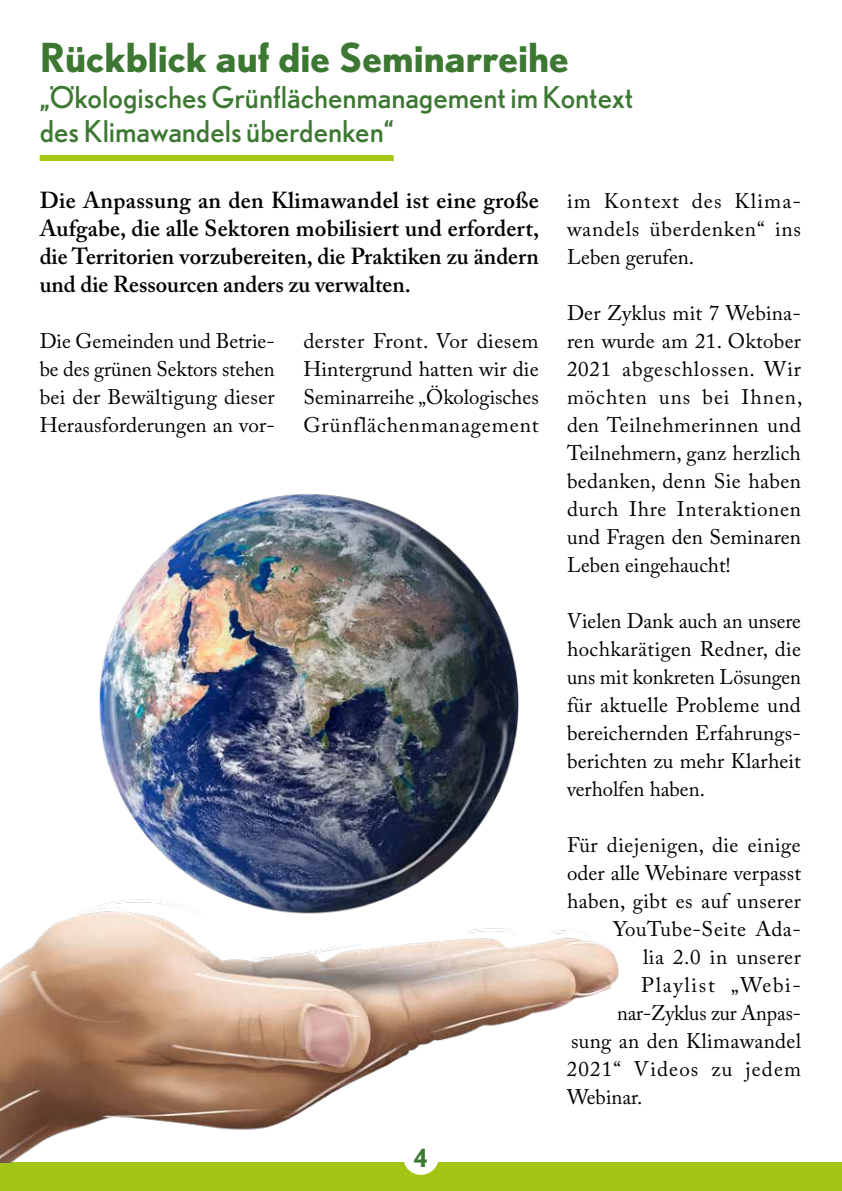
<style>
.page{position:relative;width:842px;height:1191px;background:#fff}
.page>*{position:absolute;margin:0;border:0;box-sizing:border-box;transform-origin:0 0}
.t1{font:700 40px "Nobel";color:#3c7832}
.t2{font:30px/33.6px "Nobel";color:#3c7832}
.t3{font:700 25px "Nobel";color:#3c7832;scale:.95 1}
.t4{font:600 23px/28px "Adobe Caslon Pro";color:#000;text-align:justify}
.t5{font:21px/28px "Adobe Caslon Pro";letter-spacing:.01em;color:#000;text-align:justify}
.t6{font:21px "Adobe Caslon Pro";letter-spacing:.01em;color:#000;scale:.96 1}
.t7{font:21px "Adobe Caslon Pro";letter-spacing:.055em;color:#000}
.t8{font:21px "Adobe Caslon Pro";letter-spacing:.03em;color:#000}
.t9{font:21px "Adobe Caslon Pro";letter-spacing:.08em;color:#000}
</style>
<div class="page">
<div style="left:0;top:1162px;width:842px;height:29px;background:#a2c613"></div>
<img style="left:0;top:494px;width:619px;height:668px">
<div style="left:403px;top:1139px;width:36px;height:35px;background:#fff;border-radius:50%"></div>
<div style="left:40px;top:155px;width:354px;height:6px;background:#a2c613"></div>
<h1 class="t1" style="left:40px;top:33px;width:531px">Rückblick auf die Seminarreihe</h1>
<h2 class="t2" style="left:40px;top:80px;width:595px">„Ökologisches Grünflächenmanagement im Kontext des Klimawandels überdenken“</h2>
<p class="t4" style="left:40px;top:186px;width:501px">Die Anpassung an den Klimawandel ist eine große Aufgabe, die alle Sektoren mobilisiert und erfordert, die Territorien vorzubereiten, die Praktiken zu ändern und die Ressourcen anders zu verwalten.</p>
<p class="t5" style="left:40px;top:326px;width:237px">Die Gemeinden und Betrie&shy;be des grünen Sektors stehen bei der Bewältigung dieser Herausforderungen an vor-</p>
<p class="t5" style="left:303px;top:326px;width:237px">derster Front. Vor diesem Hintergrund hatten wir die Seminarreihe „Ökologisches Grünflächenmanagement</p>
<p class="t3" style="left:414px;top:1142px;width:16px">4</p>
<p class="t5" style="left:567px;top:186px;width:236px">im Kontext des Klima&shy;wandels überdenken“ ins Leben gerufen.</p>
<p class="t5" style="left:567px;top:298px;width:237px">Der Zyklus mit 7 Webina&shy;ren wurde am 21. Oktober 2021 abgeschlossen. Wir möchten uns bei Ihnen, den Teilnehmerinnen und Teilnehmern, ganz herzlich bedanken, denn Sie haben durch Ihre Interaktionen und Fragen den Seminaren Leben eingehaucht!</p>
<p class="t5" style="left:567px;top:606px;width:236px">Vielen Dank auch an unsere hochkarätigen Redner, die uns mit konkreten Lösungen für aktuelle Probleme und bereichernden Erfahrungs&shy;berichten zu mehr Klarheit verholfen haben.</p>
<p class="t5" style="left:567px;top:830px;width:235px">Für diejenigen, die einige</p>
<p class="t5" style="left:567px;top:858px;width:236px">oder alle Webinare verpasst</p>
<p class="t5" style="left:567px;top:886px;width:235px">haben, gibt es auf unserer</p>
<p class="t8" style="left:613px;top:916px;width:190px">YouTube-Seite Ada-</p>
<p class="t5" style="left:643px;top:942px;width:159px">lia 2.0 in unserer</p>
<p class="t9" style="left:641px;top:972px;width:161px">Playlist „Webi-</p>
<p class="t6" style="left:617px;top:1000px;width:193px">nar-Zyklus zur Anpas-</p>
<p class="t5" style="left:571px;top:1026px;width:232px">sung an den Klimawandel</p>
<p class="t7" style="left:567px;top:1056px;width:236px">2021“ Videos zu jedem</p>
<p class="t5" style="left:567px;top:1082px;width:77px">Webinar.</p>
</div>
